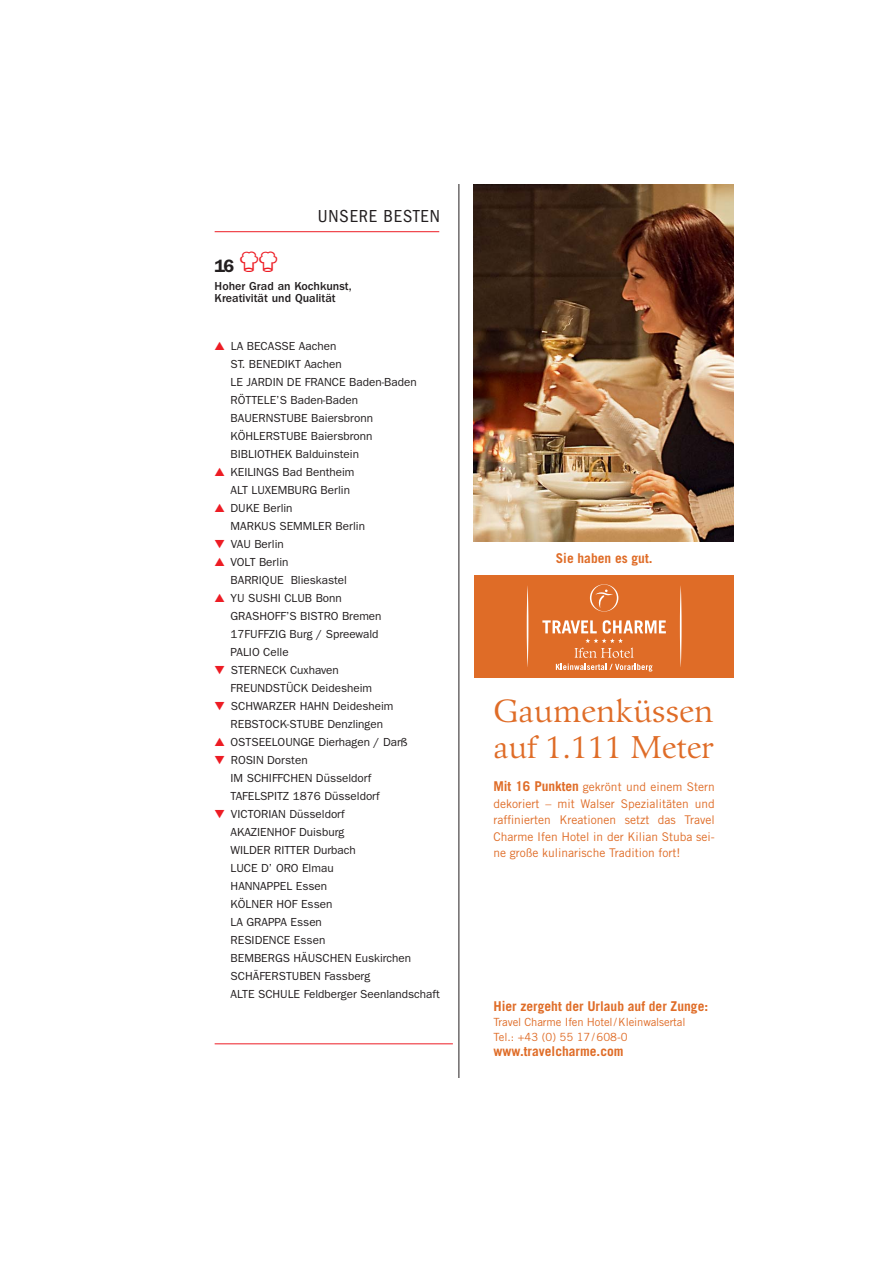
<style>
.page{position:relative;width:893px;height:1263px;background:#fff}
.page>*{position:absolute;margin:0;border:0;box-sizing:border-box;transform-origin:0 0}
.t1{font:49.5px "Picto";color:#ed1c24;scale:.92 1}
.t2{font:31.5px "Guardi LT Std";color:#df6c27}
.t3{font:30.75px "Guardi LT Std";color:#df6c27}
.t4{font:condensed 18px "Franklin Gothic LT";letter-spacing:.05em;color:#231f20}
.t5{font:600 18px "Franklin Gothic LT";color:#231f20}
.t6{font:700 13.5px "Trade Gothic LT Std";color:#df6c27}
.t7{font:12px/16.5px "Trade Gothic LT Std";color:#df6c27;text-align:justify}
.t8{font:500 12px/12px "Franklin Gothic LT";color:#231f20}
.t9{font:11.7px/18px "Franklin Gothic LT";color:#231f20}
.t10{font:11.25px/15px "Trade Gothic LT Std";letter-spacing:-.01em;color:#df6c27}
.s1{font-weight:700;font-size:13.5px}
</style>
<div class="page">
<hr style="left:215px;top:1043px;width:238px;height:1px;background:#ed1c24">
<img style="left:474px;top:185px;width:259px;height:356px">
<div style="left:474px;top:575px;width:259px;height:102px;background:#df6c27"></div>
<svg style="left:590px;top:584px;width:28px;height:28px"></svg>
<svg style="left:526px;top:586px;width:2px;height:81px"></svg>
<svg style="left:680px;top:586px;width:1px;height:81px"></svg>
<svg style="left:542px;top:620px;width:124px;height:38px"></svg>
<svg style="left:556px;top:664px;width:96px;height:8px"></svg>
<hr style="left:458px;top:185px;width:1px;height:893px;background:#231f20">
<hr style="left:215px;top:231px;width:224px;height:1px;background:#ed1c24">
<h3 class="t4" style="left:318px;top:210px;width:123px">UNSERE BESTEN</h3>
<h3 class="t5" style="left:215px;top:255px;width:21px">16</h3>
<h1 class="t1" style="left:240px;top:226px;width:37px">--</h1>
<p class="t8" style="left:215px;top:281px;width:138px">Hoher Grad an Kochkunst,<br>Kreativität und Qualität</p>
<p class="t9" style="left:230px;top:338px;width:211px">LA BECASSE Aachen<br>ST. BENEDIKT Aachen<br>LE JARDIN DE FRANCE Baden-Baden<br>RÖTTELE’S Baden-Baden<br>BAUERNSTUBE Baiersbronn<br>KÖHLERSTUBE Baiersbronn<br>BIBLIOTHEK Balduinstein<br>KEILINGS Bad Bentheim<br>ALT LUXEMBURG Berlin<br>DUKE Berlin<br>MARKUS SEMMLER Berlin<br>VAU Berlin<br>VOLT Berlin<br>BARRIQUE Blieskastel<br>YU SUSHI CLUB Bonn<br>GRASHOFF’S BISTRO Bremen<br>17FUFFZIG Burg / Spreewald<br>PALIO Celle<br>STERNECK Cuxhaven<br>FREUNDSTÜCK Deidesheim<br>SCHWARZER HAHN Deidesheim<br>REBSTOCK-STUBE Denzlingen<br>OSTSEELOUNGE Dierhagen / Darß<br>ROSIN Dorsten<br>IM SCHIFFCHEN Düsseldorf<br>TAFELSPITZ 1876 Düsseldorf<br>VICTORIAN Düsseldorf<br>AKAZIENHOF Duisburg<br>WILDER RITTER Durbach<br>LUCE D’ ORO Elmau<br>HANNAPPEL Essen<br>KÖLNER HOF Essen<br>LA GRAPPA Essen<br>RESIDENCE Essen<br>BEMBERGS HÄUSCHEN Euskirchen<br>SCHÄFERSTUBEN Fassberg<br>ALTE SCHULE Feldberger Seenlandschaft</p>
<p class="t6" style="left:555px;top:553px;width:98px">Sie haben es gut.</p>
<h2 class="t2" style="left:493px;top:693px;width:221px">Gaumenküssen</h2>
<h3 class="t3" style="left:493px;top:730px;width:221px">auf 1.111 Meter</h3>
<p class="t7" style="left:493px;top:780px;width:223px"><span class="s1">Mit 16 Punkten</span> gekrönt und einem Stern dekoriert – mit Walser Spezialitäten und raffinierten Kreationen setzt das Travel Charme Ifen Hotel in der Kilian Stuba sei&shy;ne große kulinarische Tradition fort!</p>
<p class="t6" style="left:493px;top:1001px;width:216px">Hier zergeht der Urlaub auf der Zunge:</p>
<p class="t10" style="left:493px;top:1015px;width:193px">Travel Charme Ifen Hotel / Kleinwalsertal<br>Tel.: +43 (0) 55 17 / 608-0</p>
<p class="t6" style="left:493px;top:1046px;width:132px">www.travelcharme.com</p>
</div>
